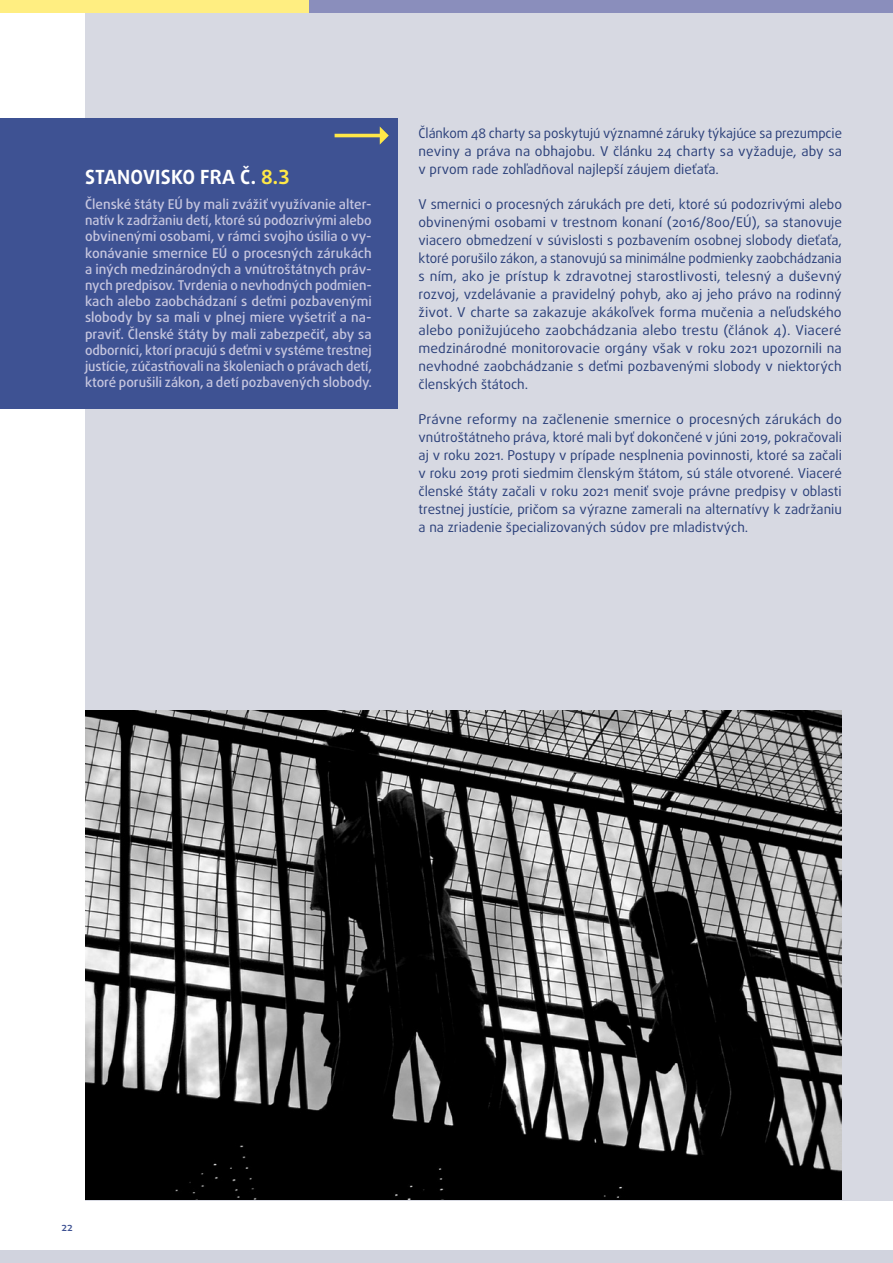
<style>
.page{position:relative;width:893px;height:1263px;background:#fff}
.page>*{position:absolute;margin:0;border:0;box-sizing:border-box;transform-origin:0 0}
.FRAOP_title{font:700 19.5px "Daxline Pro";letter-spacing:.01em;color:#fff}
.body{font:13.5px/18px "Daxline Pro";color:#2a3f79;text-align:justify}
.FRAOP_body{font:500 13.5px/16.2px "Daxline Pro";letter-spacing:-.005em;color:#c6c6df;text-align:justify}
.t1{font:500 11.25px "Daxline Pro";color:#3e5293}
.s1{color:#ffe847}
</style>
<div class="page">
<div style="left:85px;top:0;width:808px;height:1201px;background:#d7d9e2"></div>
<div style="left:0;top:118px;width:397px;height:290px;background:#3e5293"></div>
<svg style="left:335px;top:126px;width:54px;height:19px"></svg>
<img style="left:85px;top:711px;width:757px;height:488px">
<div style="left:0;top:1250px;width:893px;height:13px;background:#d1d3de"></div>
<div style="left:307px;top:0;width:586px;height:13px;background:#8a8ebc"></div>
<div style="left:0;top:0;width:308px;height:13px;background:#ffee81"></div>
<p class="FRAOP_title" style="left:85px;top:164px;width:206px">STANOVISKO FRA Č. <span class="s1">8.3</span></p>
<p class="FRAOP_body" style="left:85px;top:196px;width:288px">Členské štáty EÚ by mali zvážiť využívanie alter&shy;natív k zadržaniu detí, ktoré sú podozrivými alebo obvinenými osobami, v rámci svojho úsilia o vy&shy;konávanie smernice EÚ o procesných zárukách a iných medzinárodných a vnútroštátnych práv&shy;nych predpisov. Tvrdenia o nevhodných podmien&shy;kach alebo zaobchádzaní s deťmi pozbavenými slobody by sa mali v plnej miere vyšetriť a na&shy;praviť. Členské štáty by mali zabezpečiť, aby sa odborníci, ktorí pracujú s deťmi v systéme trestnej justície, zúčastňovali na školeniach o právach detí, ktoré porušili zákon, a detí pozbavených slobody.</p>
<p class="body" style="left:419px;top:124px;width:425px">Článkom 48 charty sa poskytujú významné záruky týkajúce sa prezumpcie neviny a práva na obhajobu. V článku 24 charty sa vyžaduje, aby sa v prvom rade zohľadňoval najlepší záujem dieťaťa.</p>
<p class="body" style="left:419px;top:195px;width:425px">V smernici o procesných zárukách pre deti, ktoré sú podozrivými alebo obvinenými osobami v trestnom konaní (2016/800/EÚ), sa stanovuje viacero obmedzení v súvislosti s pozbavením osobnej slobody dieťaťa, ktoré porušilo zákon, a stanovujú sa minimálne podmienky zaobchádzania s ním, ako je prístup k zdravotnej starostlivosti, telesný a duševný rozvoj, vzdelávanie a pravidelný pohyb, ako aj jeho právo na rodinný život. V charte sa zakazuje akákoľvek forma mučenia a neľudského alebo ponižujúceho zaobchádzania alebo trestu (článok 4). Viaceré medzinárodné monitorovacie orgány však v roku 2021 upozornili na nevhodné zaobchádzanie s deťmi pozbavenými slobody v niektorých členských štátoch.</p>
<p class="body" style="left:419px;top:410px;width:425px">Právne reformy na začlenenie smernice o procesných zárukách do vnútroštátneho práva, ktoré mali byť dokončené v júni 2019, pokračovali aj v roku 2021. Postupy v prípade nesplnenia povinnosti, ktoré sa začali v roku 2019 proti siedmim členským štátom, sú stále otvorené. Viaceré členské štáty začali v roku 2021 meniť svoje právne predpisy v oblasti trestnej justície, pričom sa výrazne zamerali na alternatívy k zadržaniu a na zriadenie špecializovaných súdov pre mladistvých.</p>
<p class="t1" style="left:62px;top:1219px;width:13px">22</p>
</div>
